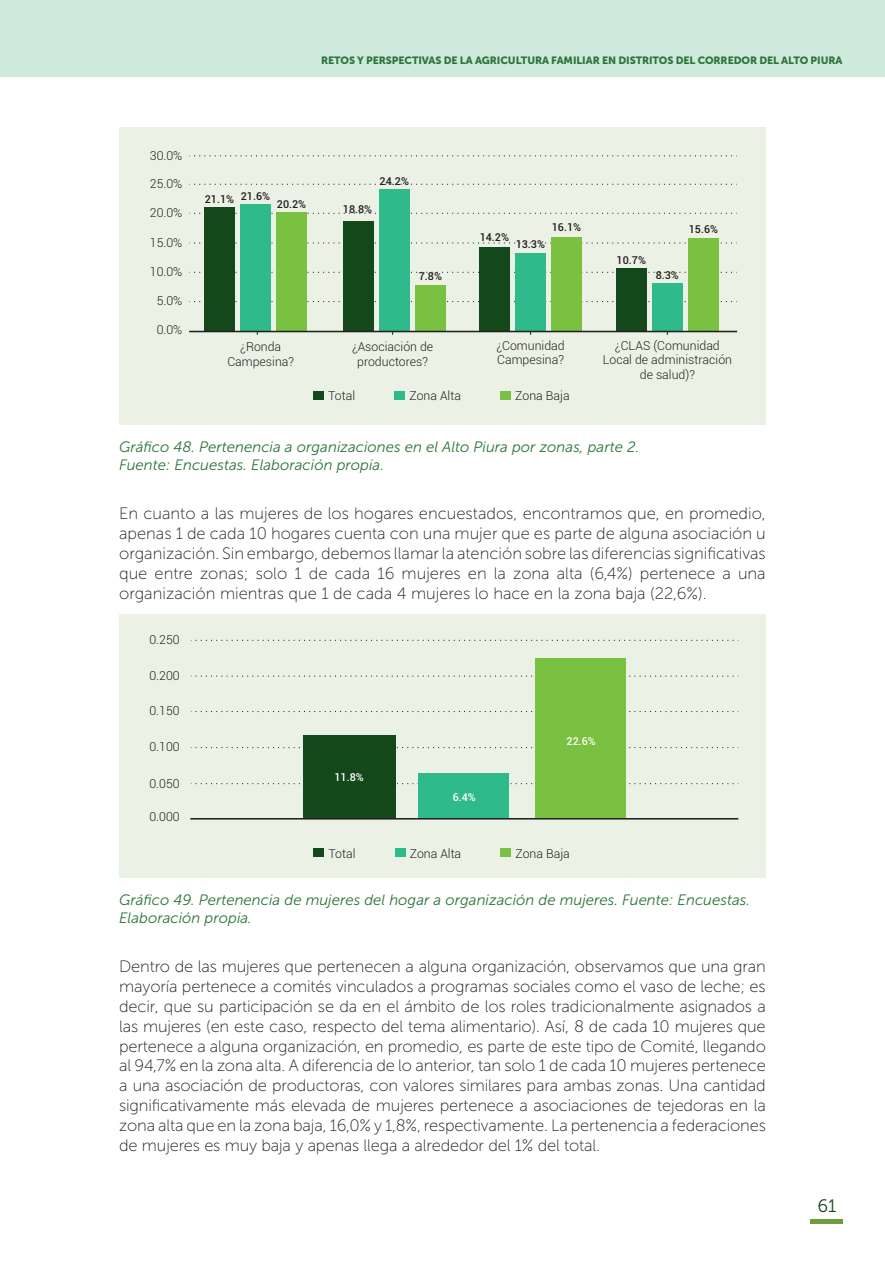
<style>
.page{position:relative;width:885px;height:1263px;background:#fff}
.page>*{position:absolute;margin:0;border:0;box-sizing:border-box;transform-origin:0 0}
.t1{font:18px "Museo Sans 300";color:#144719}
.CAJA_DE_TEXTO{font:16.5px/19.8px "Museo Sans 100";letter-spacing:-.01em;color:#231f20;text-align:justify}
.FUENTE{font:italic 15px/18px "Museo Sans 300";color:#2c7539}
.t2{font:300 12.3px/14.7px "Roboto";color:#231f20;text-align:center}
.t3{font:500 10.8px "Roboto";color:#231f20}
.t4{font:500 10.8px "Roboto";color:#fff}
.t5{font:10.5px "Museo Sans 900";letter-spacing:-.01em;color:#2c7539}
</style>
<div class="page">
<div style="left:0;top:0;width:884px;height:77px;background:#d0e9dd"></div>
<div style="left:119px;top:128px;width:646px;height:297px;background:#ecf1e5"></div>
<div style="left:313px;top:391px;width:10px;height:9px;background:#144719"></div>
<div style="left:394px;top:391px;width:11px;height:9px;background:#2fba8c"></div>
<div style="left:500px;top:391px;width:10px;height:9px;background:#7ac142"></div>
<svg style="left:189px;top:301px;width:548px;height:1px"></svg>
<svg style="left:189px;top:272px;width:548px;height:1px"></svg>
<svg style="left:189px;top:243px;width:548px;height:1px"></svg>
<svg style="left:189px;top:184px;width:548px;height:1px"></svg>
<svg style="left:189px;top:155px;width:548px;height:1px"></svg>
<svg style="left:189px;top:213px;width:548px;height:1px"></svg>
<div style="left:204px;top:207px;width:31px;height:124px;background:#144719"></div>
<div style="left:240px;top:204px;width:31px;height:127px;background:#2fba8c"></div>
<div style="left:276px;top:212px;width:31px;height:119px;background:#7ac142"></div>
<div style="left:343px;top:221px;width:30px;height:110px;background:#144719"></div>
<div style="left:379px;top:189px;width:30px;height:142px;background:#2fba8c"></div>
<div style="left:415px;top:285px;width:30px;height:46px;background:#7ac142"></div>
<div style="left:616px;top:268px;width:30px;height:63px;background:#144719"></div>
<div style="left:652px;top:283px;width:30px;height:48px;background:#2fba8c"></div>
<div style="left:688px;top:238px;width:30px;height:93px;background:#7ac142"></div>
<div style="left:479px;top:247px;width:30px;height:84px;background:#144719"></div>
<div style="left:551px;top:237px;width:30px;height:94px;background:#7ac142"></div>
<div style="left:515px;top:253px;width:30px;height:78px;background:#2fba8c"></div>
<hr style="left:189px;top:331px;width:548px;height:1px;background:#231f20">
<div style="left:119px;top:615px;width:646px;height:263px;background:#ecf1e5"></div>
<svg style="left:191px;top:783px;width:547px;height:1px"></svg>
<svg style="left:191px;top:747px;width:547px;height:1px"></svg>
<svg style="left:191px;top:711px;width:547px;height:1px"></svg>
<svg style="left:191px;top:676px;width:547px;height:1px"></svg>
<svg style="left:191px;top:640px;width:547px;height:1px"></svg>
<div style="left:303px;top:735px;width:92px;height:83px;background:#144719"></div>
<div style="left:418px;top:773px;width:91px;height:45px;background:#2fba8c"></div>
<div style="left:535px;top:658px;width:91px;height:160px;background:#7ac142"></div>
<hr style="left:190px;top:818px;width:548px;height:1px;background:#231f20">
<div style="left:313px;top:848px;width:11px;height:9px;background:#144719"></div>
<div style="left:395px;top:848px;width:10px;height:9px;background:#2fba8c"></div>
<div style="left:500px;top:848px;width:11px;height:9px;background:#7ac142"></div>
<hr style="left:810px;top:1219px;width:32px;height:4px;background:#709b3f">
<p class="t5" style="left:321px;top:54px;width:523px">RETOS Y PERSPECTIVAS DE LA AGRICULTURA FAMILIAR EN DISTRITOS DEL CORREDOR DEL ALTO PIURA</p>
<p class="t2" style="left:150px;top:148px;width:34px">30.0%</p>
<p class="t2" style="left:150px;top:176px;width:34px">25.0%</p>
<p class="t2" style="left:150px;top:205px;width:34px">20.0%</p>
<p class="t2" style="left:150px;top:235px;width:34px">15.0%</p>
<p class="t2" style="left:150px;top:264px;width:34px">10.0%</p>
<p class="t2" style="left:157px;top:293px;width:27px">5.0%</p>
<p class="t2" style="left:157px;top:322px;width:27px">0.0%</p>
<p class="t3" style="left:241px;top:189px;width:31px">21.6%</p>
<p class="t3" style="left:205px;top:192px;width:31px">21.1%</p>
<p class="t3" style="left:277px;top:197px;width:31px">20.2%</p>
<p class="t3" style="left:343px;top:202px;width:31px">18.8%</p>
<p class="t3" style="left:379px;top:173px;width:31px">24.2%</p>
<p class="t3" style="left:418px;top:269px;width:25px">7.8%</p>
<p class="t3" style="left:479px;top:230px;width:31px">14.2%</p>
<p class="t3" style="left:515px;top:237px;width:31px">13.3%</p>
<p class="t3" style="left:551px;top:220px;width:31px">16.1%</p>
<p class="t3" style="left:616px;top:252px;width:31px">10.7%</p>
<p class="t3" style="left:655px;top:268px;width:25px">8.3%</p>
<p class="t3" style="left:688px;top:222px;width:31px">15.6%</p>
<p class="t2" style="left:227px;top:339px;width:68px">¿Ronda<br>Campesina?</p>
<p class="t2" style="left:352px;top:339px;width:83px">¿Asociación de productores?</p>
<p class="t2" style="left:496px;top:337px;width:70px;text-align:left">¿Comunidad<br>Campesina?</p>
<p class="t2" style="left:328px;top:388px;width:28px">Total</p>
<p class="t2" style="left:409px;top:388px;width:53px">Zona Alta</p>
<p class="t2" style="left:515px;top:388px;width:56px">Zona Baja</p>
<p class="t2" style="left:602px;top:337px;width:131px">¿CLAS (Comunidad<br>Local de administración de salud)?</p>
<p class="FUENTE" style="left:119px;top:438px;width:521px">Gráfico 48. Pertenencia a organizaciones en el Alto Piura por zonas, parte 2.<br>Fuente: Encuestas. Elaboración propia.</p>
<p class="CAJA_DE_TEXTO" style="left:119px;top:504px;width:648px">En cuanto a las mujeres de los hogares encuestados, encontramos que, en promedio, apenas 1 de cada 10 hogares cuenta con una mujer que es parte de alguna asociación u organización. Sin embargo, debemos llamar la atención sobre las diferencias significativas que entre zonas; solo 1 de cada 16 mujeres en la zona alta (6,4%) pertenece a una organización mientras que 1 de cada 4 mujeres lo hace en la zona baja (22,6%).</p>
<p class="t2" style="left:149px;top:632px;width:32px">0.250</p>
<p class="t2" style="left:149px;top:668px;width:32px">0.200</p>
<p class="t2" style="left:149px;top:703px;width:32px">0.150</p>
<p class="t2" style="left:149px;top:739px;width:32px">0.100</p>
<p class="t2" style="left:149px;top:775px;width:32px">0.050</p>
<p class="t2" style="left:149px;top:809px;width:32px">0.000</p>
<p class="t4" style="left:334px;top:770px;width:31px">11.8%</p>
<p class="t4" style="left:452px;top:790px;width:25px">6.4%</p>
<p class="t4" style="left:566px;top:733px;width:31px">22.6%</p>
<p class="t2" style="left:328px;top:845px;width:28px">Total</p>
<p class="t2" style="left:409px;top:845px;width:53px">Zona Alta</p>
<p class="t2" style="left:515px;top:845px;width:56px">Zona Baja</p>
<p class="FUENTE" style="left:119px;top:891px;width:632px">Gráfico 49. Pertenencia de mujeres del hogar a organización de mujeres. Fuente: Encuestas.<br>Elaboración propia.</p>
<p class="CAJA_DE_TEXTO" style="left:119px;top:957px;width:648px">Dentro de las mujeres que pertenecen a alguna organización, observamos que una gran mayoría pertenece a comités vinculados a programas sociales como el vaso de leche; es decir, que su participación se da en el ámbito de los roles tradicionalmente asignados a las mujeres (en este caso, respecto del tema alimentario). Así, 8 de cada 10 mujeres que pertenece a alguna organización, en promedio, es parte de este tipo de Comité, llegando al 94,7% en la zona alta. A diferencia de lo anterior, tan solo 1 de cada 10 mujeres pertenece a una asociación de productoras, con valores similares para ambas zonas. Una cantidad significativamente más elevada de mujeres pertenece a asociaciones de tejedoras en la zona alta que en la zona baja, 16,0% y 1,8%, respectivamente. La pertenencia a federaciones de mujeres es muy baja y apenas llega a alrededor del 1% del total.</p>
<p class="t1" style="left:817px;top:1196px;width:20px">61</p>
</div>
